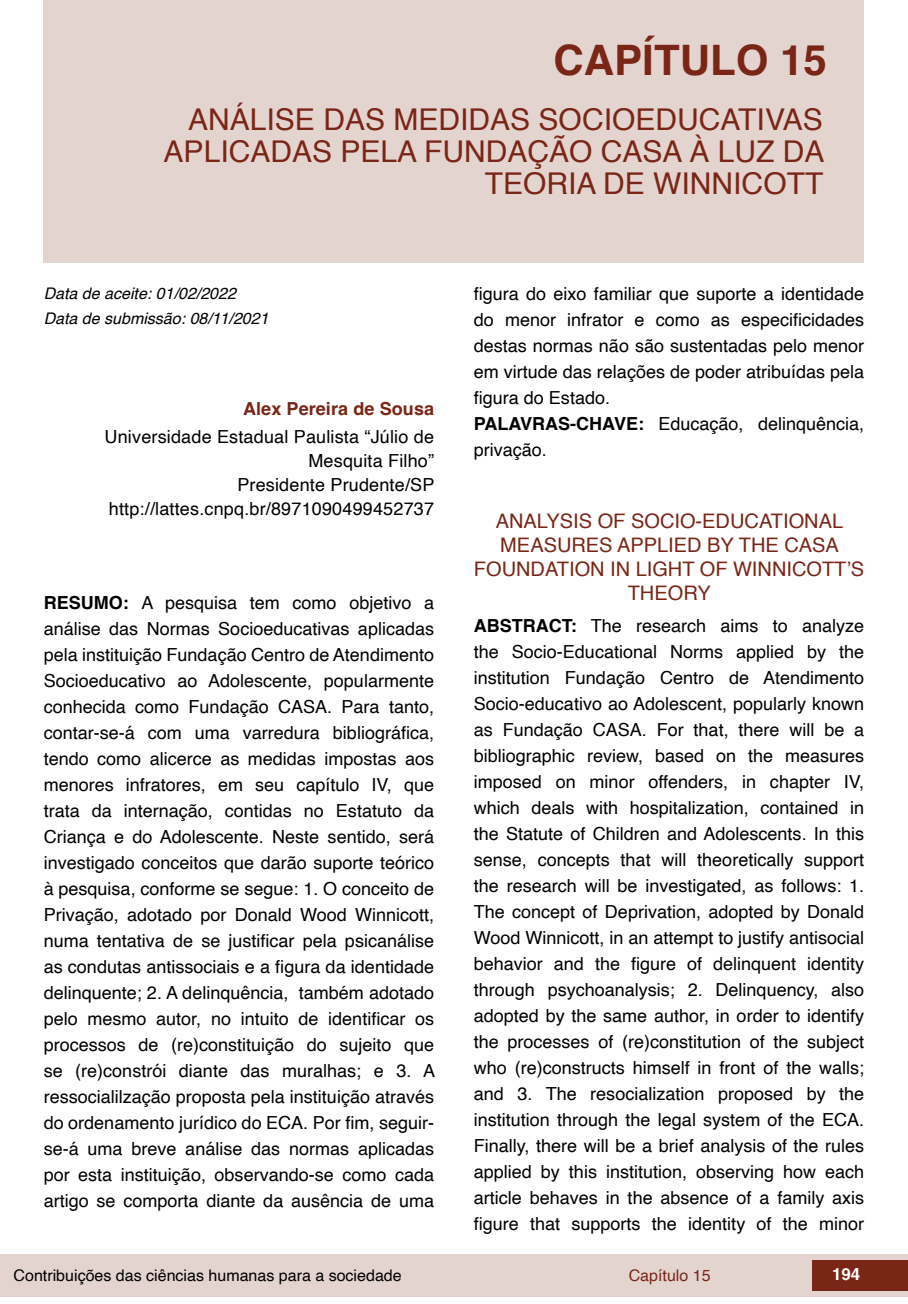
<style>
.page{position:relative;width:908px;height:1304px;background:#fff}
.page>*{position:absolute;margin:0;border:0;box-sizing:border-box;transform-origin:0 0}
.t1{font:700 42px "Helvetica";color:#7a2616}
.t2{font:30px/32px "Helvetica";color:#7a2616;text-align:right}
.t3{font:20px/24px "Helvetica";color:#7a2616;text-align:center}
.t4{font:18px/26px "Helvetica";color:#000;text-align:justify}
.t5{font:700 18px "Helvetica";letter-spacing:.005em;color:#7a2616}
.t6{font:700 16.8px "Helvetica";color:#fff}
.t7{font:italic 16px "Helvetica";color:#000}
.t8{font:16px "Helvetica";color:#000}
.t9{font:16px "Helvetica";color:#7a2616}
.s1{font-weight:700}
</style>
<div class="page">
<div style="left:0;top:1254px;width:906px;height:43px;background:#e4d4d0"></div>
<div style="left:812px;top:1261px;width:95px;height:30px;background:#7a2616"></div>
<div style="left:44px;top:0;width:819px;height:263px;background:#e4d4d0"></div>
<h1 class="t1" style="left:553px;top:35px;width:275px">CAPÍTULO 15</h1>
<h2 class="t2" style="left:163px;top:104px;width:662px">ANÁLISE DAS MEDIDAS SOCIOEDUCATIVAS<br>APLICADAS PELA FUNDAÇÃO CASA À LUZ DA<br>TEORIA DE WINNICOTT</h2>
<p class="t7" style="left:44px;top:280px;width:194px">Data de aceite: 01/02/2022</p>
<p class="t7" style="left:44px;top:306px;width:226px">Data de submissão: 08/11/2021</p>
<p class="t5" style="left:243px;top:398px;width:192px">Alex Pereira de Sousa</p>
<p class="t4" style="left:104px;top:425px;width:331px;line-height:24px;text-align:right">Universidade Estadual Paulista “Júlio de<br>Mesquita Filho”<br>Presidente Prudente/SP http://lattes.cnpq.br/8971090499452737</p>
<p class="t4" style="left:44px;top:590px;width:393px"><span class="s1">RESUMO:</span> A pesquisa tem como objetivo a análise das Normas Socioeducativas aplicadas pela instituição Fundação Centro de Atendimento Socioeducativo ao Adolescente, popularmente conhecida como Fundação CASA. Para tanto, contar-se-á com uma varredura bibliográfica, tendo como alicerce as medidas impostas aos menores infratores, em seu capítulo IV, que trata da internação, contidas no Estatuto da Criança e do Adolescente. Neste sentido, será investigado conceitos que darão suporte teórico à pesquisa, conforme se segue: 1. O conceito de Privação, adotado por Donald Wood Winnicott, numa tentativa de se justificar pela psicanálise as condutas antissociais e a figura da identidade delinquente; 2. A delinquência, também adotado pelo mesmo autor, no intuito de identificar os processos de (re)constituição do sujeito que se (re)constrói diante das muralhas; e 3. A ressocialilzação proposta pela instituição através do ordenamento jurídico do ECA. Por fim, seguir&shy;se-á uma breve análise das normas aplicadas por esta instituição, observando-se como cada artigo se comporta diante da ausência de uma</p>
<p class="t4" style="left:473px;top:281px;width:392px;text-align:left">figura do eixo familiar que suporte a identidade do menor infrator e como as especificidades destas normas não são sustentadas pelo menor em virtude das relações de poder atribuídas pela figura do Estado.<br><span class="s1">PALAVRAS-CHAVE:</span> Educação, delinquência, privação.</p>
<p class="t3" style="left:473px;top:510px;width:392px">ANALYSIS OF SOCIO-EDUCATIONAL<br>MEASURES APPLIED BY THE CASA<br>FOUNDATION IN LIGHT OF WINNICOTT’S<br>THEORY</p>
<p class="t4" style="left:473px;top:613px;width:392px"><span class="s1">ABSTRACT:</span> The research aims to analyze the Socio-Educational Norms applied by the institution Fundação Centro de Atendimento Socio-educativo ao Adolescent, popularly known as Fundação CASA. For that, there will be a bibliographic review, based on the measures imposed on minor offenders, in chapter IV, which deals with hospitalization, contained in the Statute of Children and Adolescents. In this sense, concepts that will theoretically support the research will be investigated, as follows: 1.<br>The concept of Deprivation, adopted by Donald Wood Winnicott, in an attempt to justify antisocial behavior and the figure of delinquent identity through psychoanalysis; 2. Delinquency, also adopted by the same author, in order to identify the processes of (re)constitution of the subject who (re)constructs himself in front of the walls; and 3. The resocialization proposed by the institution through the legal system of the ECA.<br>Finally, there will be a brief analysis of the rules applied by this institution, observing how each article behaves in the absence of a family axis figure that supports the identity of the minor</p>
<p class="t8" style="left:14px;top:1263px;width:389px">Contribuições das ciências humanas para a sociedade</p>
<p class="t9" style="left:628px;top:1263px;width:83px">Capítulo 15</p>
<p class="t6" style="left:831px;top:1264px;width:30px">194</p>
</div>
